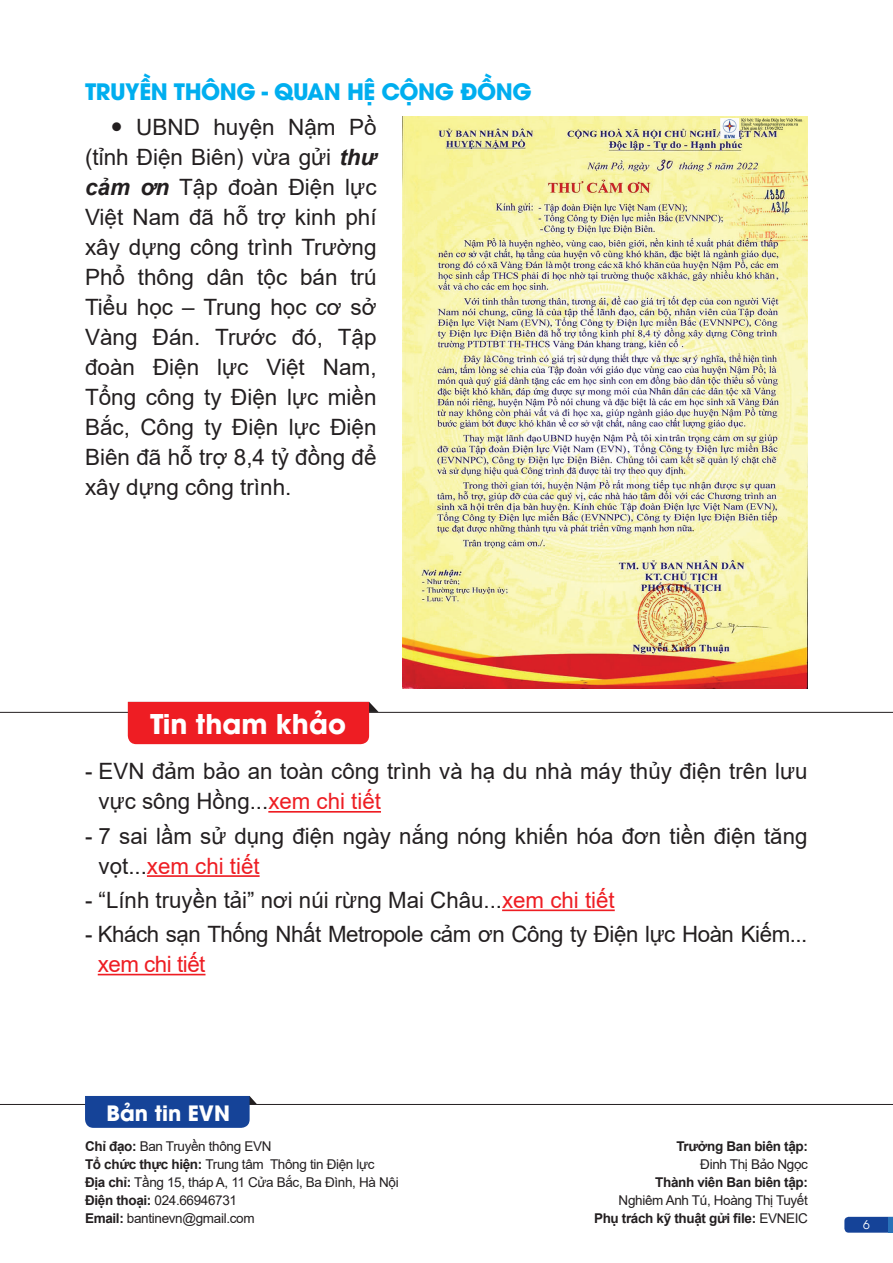
<style>
.page{position:relative;width:893px;height:1263px;background:#fff}
.page>*{position:absolute;margin:0;border:0;box-sizing:border-box;transform-origin:0 0}
.t1{font:700 27px "UTM Avo";color:#fff}
.t2{font:22.5px/30px "Arial";color:#231f20}
.t3{font:22.5px "Arial";letter-spacing:-.02em;color:#231f20}
.t4{font:700 22.5px "UTM Avo";letter-spacing:-.02em;color:#00aeef}
.t5{font:22.5px "Arial";letter-spacing:-.02em;color:#ee1d23}
.t6{font:700 21px "UTM Avo";color:#fff}
.t7{font:13.5px/18px "Arial";letter-spacing:-.025em;color:#231f20}
.t8{font:700 13.5px "Arial";letter-spacing:-.025em;color:#231f20}
.t9{font:12px "UTM Avo";color:#fff}
.s1{font-weight:700;font-style:italic}
.s2{color:#ee1d23}
.s3{font-weight:700}
</style>
<div class="page">
<svg style="left:844px;top:1217px;width:45px;height:16px"></svg>
<hr style="left:889px;top:1217px;width:4px;height:16px;background:#2972b9">
<hr style="left:268px;top:811px;width:113px;height:2px;background:#ee1d23">
<hr style="left:147px;top:875px;width:113px;height:2px;background:#ee1d23">
<hr style="left:502px;top:909px;width:113px;height:2px;background:#ee1d23">
<hr style="left:98px;top:974px;width:108px;height:1px;background:#ee1d23">
<hr style="left:0;top:1104px;width:893px;height:1px;background:#231f20">
<svg style="left:85px;top:1096px;width:172px;height:32px;background:#1f4b9b"></svg>
<img style="left:402px;top:117px;width:406px;height:572px">
<hr style="left:0;top:712px;width:893px;height:1px;background:#231f20">
<div style="left:128px;top:702px;width:251px;height:42px;background:#ee1d23"></div>
<p class="t4" style="left:85px;top:73px;width:448px">TRUYỀN THÔNG - QUAN HỆ CỘNG ĐỒNG</p>
<p class="t2" style="left:85px;top:112px;width:293px;text-align:justify;text-indent:51px">UBND huyện Nậm Pồ (tỉnh Điện Biên) vừa gửi <span class="s1">thư cảm ơn</span> Tập đoàn Điện lực Việt Nam đã hỗ trợ kinh phí xây dựng công trình Trường Phổ thông dân tộc bán trú Tiểu học – Trung học cơ sở Vàng Đán. Trước đó, Tập đoàn Điện lực Việt Nam, Tổng công ty Điện lực miền Bắc, Công ty Điện lực Điện Biên đã hỗ trợ 8,4 tỷ đồng để xây dựng công trình.</p>
<p class="t1" style="left:150px;top:701px;width:197px">TIN THAM KHẢO</p>
<p class="t2" style="left:99px;top:756px;width:710px;text-indent:-14px">- EVN đảm bảo an toàn công trình và hạ du nhà máy thủy điện trên lưu vực sông Hồng...<span class="s2">xem chi tiết</span></p>
<p class="t2" style="left:99px;top:821px;width:710px;text-indent:-14px">- 7 sai lầm sử dụng điện ngày nắng nóng khiến hóa đơn tiền điện tăng vọt...<span class="s2">xem chi tiết</span></p>
<p class="t2" style="left:85px;top:885px;width:531px">- “Lính truyền tải” nơi núi rừng Mai Châu...<span class="s2">xem chi tiết</span></p>
<p class="t3" style="left:85px;top:919px;width:724px">- Khách sạn Thống Nhất Metropole cảm ơn Công ty Điện lực Hoàn Kiếm...</p>
<p class="t5" style="left:98px;top:949px;width:109px">xem chi tiết</p>
<p class="t6" style="left:107px;top:1096px;width:125px">BẢN TIN EVN</p>
<p class="t7" style="left:85px;top:1137px;width:315px"><span class="s3">Chỉ đạo:</span> Ban Truyền thông EVN<br><span class="s3">Tổ chức thực hiện:</span> Trung tâm Thông tin Điện lực<br><span class="s3">Địa chỉ:</span> Tầng 15, tháp A, 11 Cửa Bắc, Ba Đình, Hà Nội <span class="s3">Điện thoại:</span> 024.66946731<br><span class="s3">Email:</span> bantinevn@gmail.com</p>
<p class="t8" style="left:676px;top:1136px;width:133px">Trưởng Ban biên tập:</p>
<p class="t7" style="left:700px;top:1155px;width:109px">Đinh Thị Bảo Ngọc</p>
<p class="t8" style="left:655px;top:1172px;width:154px">Thành viên Ban biên tập:</p>
<p class="t7" style="left:594px;top:1191px;width:215px;text-align:right">Nghiêm Anh Tú, Hoàng Thị Tuyết<br><span class="s3">Phụ trách kỹ thuật gửi file:</span> EVNEIC</p>
<p class="t9" style="left:863px;top:1215px;width:8px">6</p>
</div>
